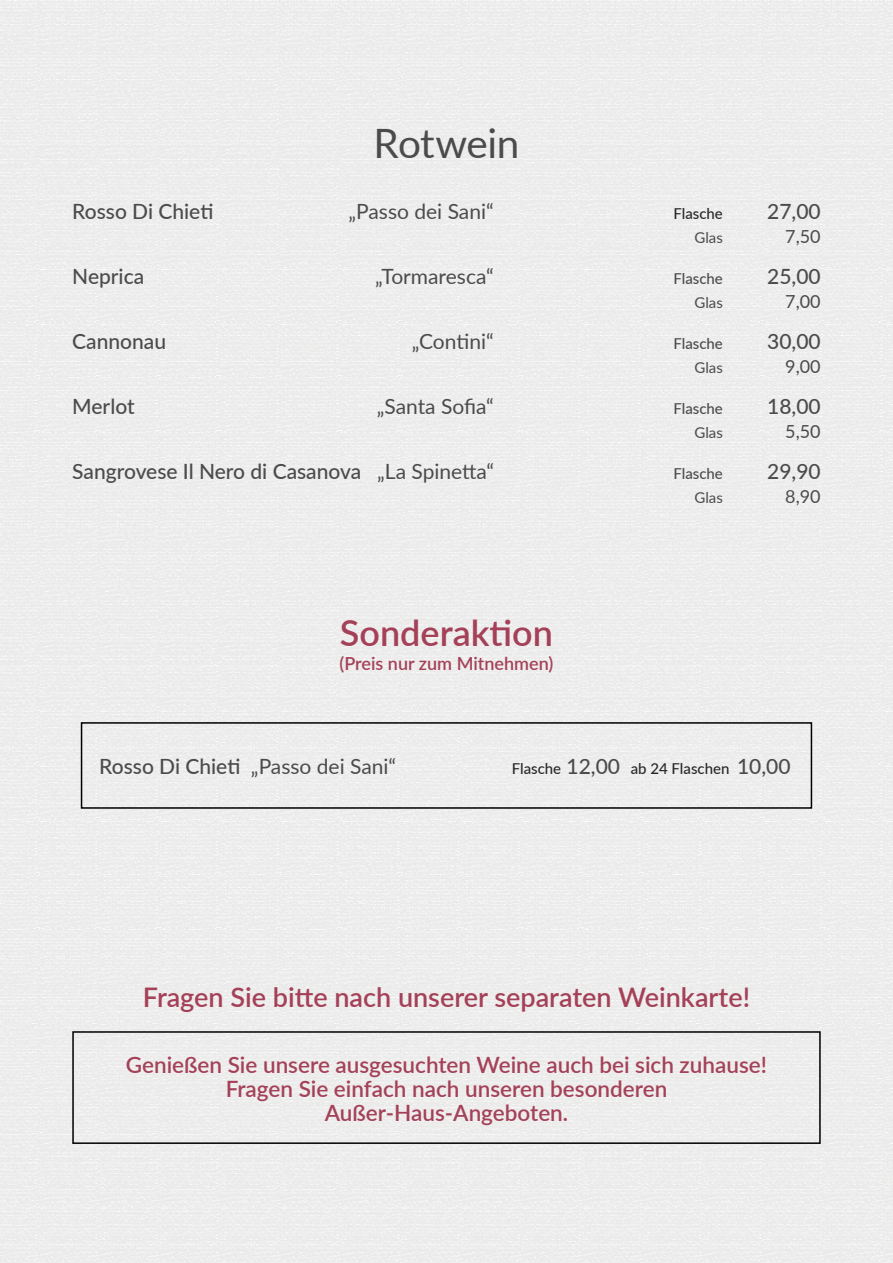
<style>
.page{position:relative;width:893px;height:1263px;background:#edecec}
.page>*{position:absolute;margin:0;border:0;box-sizing:border-box;transform-origin:0 0}
.t1{font:40.5px "Lato";letter-spacing:-.015em;color:#4b4b4d}
.t2{font:600 36px "Lato";color:#a44158}
.t3{font:600 27px "Lato";color:#a44158}
.t4{font:600 22.5px/24px "Lato";color:#a44158;text-align:center}
.t5{font:500 21px "Lato";color:#4b4b4d}
.t6{font:21px "Lato";color:#4b4b4d}
.t7{font:600 18px "Lato";color:#a44158}
.t8{font:18px "Lato";color:#4b4b4d}
.t9{font:500 15px "Lato";color:#282829}
.t10{font:500 15px "Lato";color:#4b4b4d}
.t11{font:15px "Lato";color:#4b4b4d}
.s1{font-weight:400}
.s2{font-weight:500}
.s3{font-size:21px;color:#4b4b4d}
</style>
<div class="page">
<div style="left:81px;top:722px;width:731px;height:87px;border:2px solid #000"></div>
<div style="left:72px;top:1031px;width:749px;height:113px;border:2px solid #000"></div>
<h1 class="t1" style="left:374px;top:114px;width:147px">Rotwein</h1>
<p class="t5" style="left:72px;top:196px;width:143px">Rosso Di Chieti</p>
<p class="t6" style="left:348px;top:196px;width:147px">„Passo dei Sani“</p>
<p class="t9" style="left:673px;top:202px;width:51px">Flasche</p>
<p class="t5" style="left:767px;top:196px;width:55px">27,00</p>
<p class="t11" style="left:694px;top:226px;width:30px">Glas</p>
<p class="t8" style="left:785px;top:223px;width:37px">7,50</p>
<p class="t5" style="left:72px;top:261px;width:73px">Neprica</p>
<p class="t6" style="left:375px;top:261px;width:120px">„Tormaresca“</p>
<p class="t10" style="left:673px;top:267px;width:51px">Flasche</p>
<p class="t5" style="left:767px;top:261px;width:55px">25,00</p>
<p class="t11" style="left:694px;top:291px;width:30px">Glas</p>
<p class="t8" style="left:785px;top:288px;width:37px">7,00</p>
<p class="t5" style="left:72px;top:326px;width:95px">Cannonau</p>
<p class="t6" style="left:412px;top:326px;width:83px">„Contini“</p>
<p class="t10" style="left:673px;top:332px;width:51px">Flasche</p>
<p class="t5" style="left:767px;top:326px;width:55px">30,00</p>
<p class="t11" style="left:694px;top:356px;width:30px">Glas</p>
<p class="t8" style="left:785px;top:353px;width:37px">9,00</p>
<p class="t5" style="left:72px;top:391px;width:64px">Merlot</p>
<p class="t6" style="left:377px;top:391px;width:119px">„Santa Sofia“</p>
<p class="t10" style="left:673px;top:397px;width:51px">Flasche</p>
<p class="t5" style="left:767px;top:391px;width:55px">18,00</p>
<p class="t11" style="left:694px;top:421px;width:30px">Glas</p>
<p class="t8" style="left:785px;top:418px;width:37px">5,50</p>
<p class="t5" style="left:72px;top:456px;width:423px">Sangrovese Il Nero di Casanova <span class="s1">„La Spinetta“</span></p>
<p class="t10" style="left:673px;top:462px;width:51px">Flasche</p>
<p class="t5" style="left:767px;top:456px;width:55px">29,90</p>
<p class="t11" style="left:694px;top:486px;width:30px">Glas</p>
<p class="t8" style="left:785px;top:483px;width:37px">8,90</p>
<h2 class="t2" style="left:340px;top:606px;width:215px">Sonderaktion</h2>
<p class="t7" style="left:340px;top:650px;width:215px">(Preis nur zum Mitnehmen)</p>
<p class="t6" style="left:99px;top:751px;width:298px"><span class="s2">Rosso Di Chieti</span> „Passo dei Sani“</p>
<p class="t9" style="left:512px;top:758px;width:280px">Flasche <span class="s3">12,00</span> ab 24 Flaschen <span class="s3">10,00</span></p>
<p class="t3" style="left:143px;top:978px;width:609px">Fragen Sie bitte nach unserer separaten Weinkarte!</p>
<p class="t4" style="left:126px;top:1051px;width:642px">Genießen Sie unsere ausgesuchten Weine auch bei sich zuhause!<br>Fragen Sie einfach nach unseren besonderen<br>Außer-Haus-Angeboten.</p>
</div>
